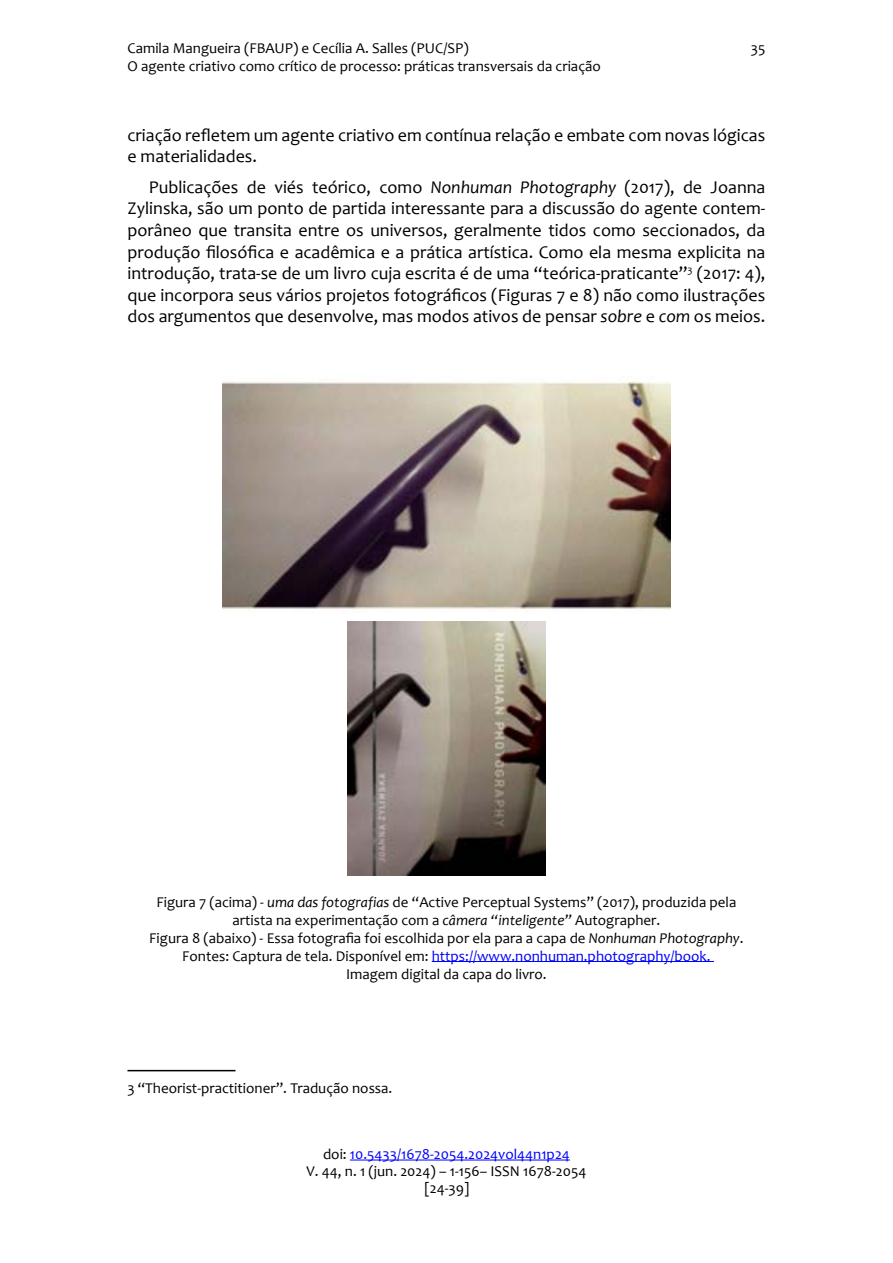
<style>
.page{position:relative;width:893px;height:1263px;background:#fff}
.page>*{position:absolute;margin:0;border:0;box-sizing:border-box;transform-origin:0 0}
.t1{font:18px/21.6px "Candara";color:#000}
.t2{font:15px/18px "Candara";color:#000}
.t3{font:15px "Candara";color:#00f}
.s1{font-style:italic}
.s2{color:#00f}
.s3{color:#000}
</style>
<div class="page">
<hr style="left:350px;top:1160px;width:220px;height:1px;background:#00f">
<hr style="left:432px;top:961px;width:282px;height:1px;background:#00f">
<img style="left:223px;top:376px;width:447px;height:234px">
<img style="left:348px;top:621px;width:197px;height:254px">
<hr style="left:127px;top:1070px;width:108px;height:1px;background:#000">
<p class="t2" style="left:127px;top:39px;width:475px">Camila Mangueira (FBAUP) e Cecília A. Salles (PUC/SP)<br>O agente criativo como crítico de processo: práticas transversais da criação</p>
<p class="t2" style="left:751px;top:39px;width:16px">35</p>
<p class="t1" style="left:127px;top:124px;width:639px">criação refletem um agente criativo em contínua relação e embate com novas lógicas e materialidades.</p>
<p class="t1" style="left:127px;top:176px;width:639px;text-align:justify;text-indent:21px">Publicações de viés teórico, como <span class="s1">Nonhuman Photography</span> (2017), de Joanna Zylinska, são um ponto de partida interessante para a discussão do agente contem&shy;porâneo que transita entre os universos, geralmente tidos como seccionados, da produção filosófica e acadêmica e a prática artística. Como ela mesma explicita na introdução, trata-se de um livro cuja escrita é de uma “teórica-praticante”<sup>3</sup> (2017: 4), que incorpora seus vários projetos fotográficos (Figuras 7 e 8) não como ilustrações dos argumentos que desenvolve, mas modos ativos de pensar <span class="s1">sobre</span> e <span class="s1">com</span> os meios.</p>
<p class="t2" style="left:149px;top:892px;width:596px;text-align:center">Figura 7 (acima) <span class="s1">- uma das fotografias</span> de “Active Perceptual Systems” (2017), produzida pela artista na experimentação com a <span class="s1">câmera “inteligente”</span> Autographer.<br>Figura 8 (abaixo) - Essa fotografia foi escolhida por ela para a capa de <span class="s1">Nonhuman Photography</span>.<br>Fontes: Captura de tela. Disponível em: <span class="s2">https://www.nonhuman.photography/book.<br></span>Imagem digital da capa do livro.</p>
<p class="t2" style="left:127px;top:1079px;width:266px">3 “Theorist-practitioner”. Tradução nossa.</p>
<p class="t3" style="left:323px;top:1145px;width:248px"><span class="s3">doi:</span> 10.5433/1678-2054.2024vol44n1p24</p>
<p class="t2" style="left:307px;top:1162px;width:281px">V. 44, n. 1 (jun. 2024) – 1-156– ISSN 1678-2054</p>
<p class="t2" style="left:424px;top:1179px;width:46px">[24-39]</p>
</div>
